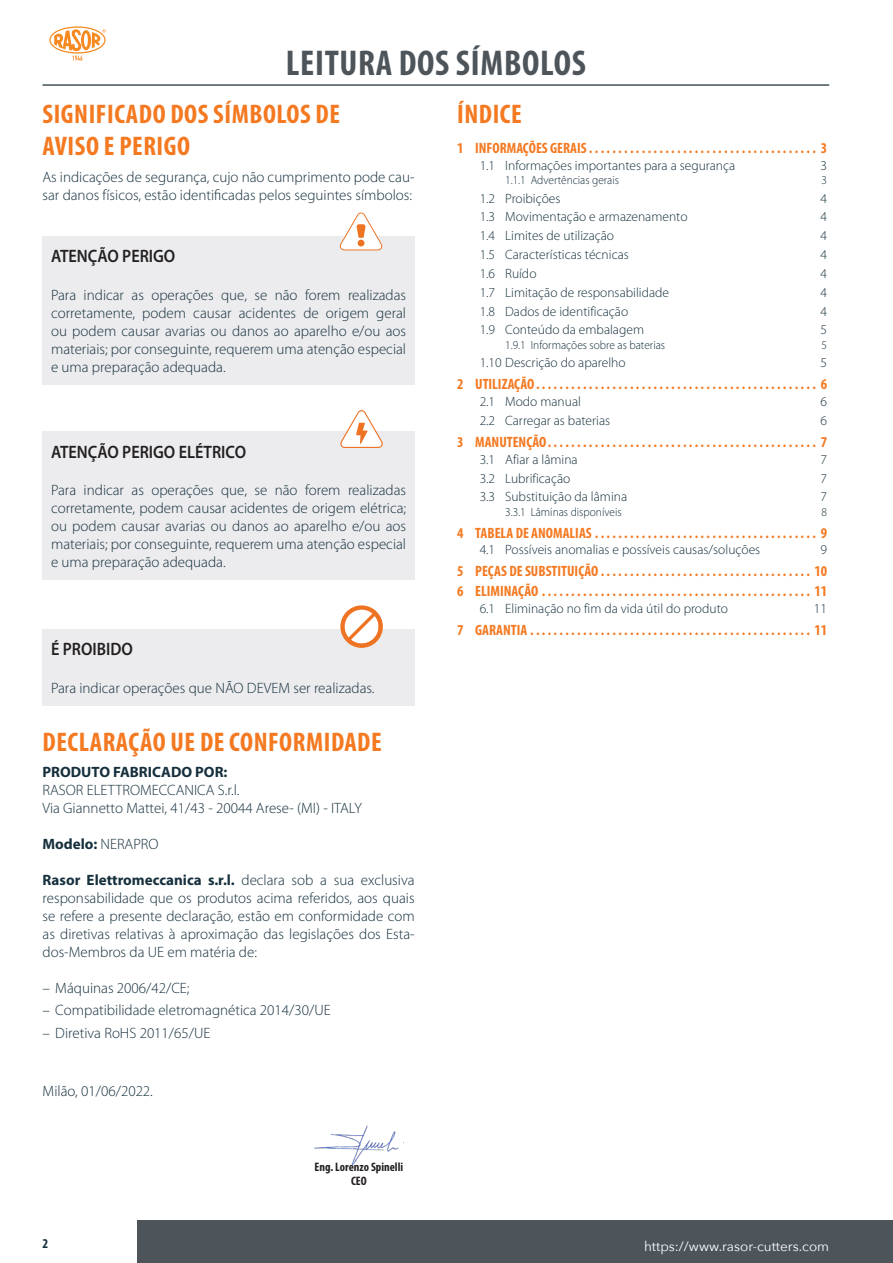
<style>
.page{position:relative;width:893px;height:1263px;background:#fff}
.page>*{position:absolute;margin:0;border:0;box-sizing:border-box;transform-origin:0 0}
.RiferimentoFascicolo{font:700 condensed 36px "Myriad Pro";letter-spacing:.02em;color:#4d545a}
.Titolo_no_Liv{font:700 condensed 27px/32.4px "Myriad Pro";letter-spacing:.02em;color:#f47921}
.Testo_bold{font:600 18px "Myriad Pro";color:#231f20;scale:.9 1}
.Testo{font:300 15px/18px "Myriad Pro";color:#16303d}
.Testo_simboli_new{font:300 15px/18px "Myriad Pro";color:#16303d;text-align:justify}
.t1{font:700 condensed 15px "Myriad Pro";color:#f47921}
.Testo-2{font:700 15px "Myriad Pro";color:#16303d}
.t2{font:300 13.5px "Myriad Pro";color:#16303d}
.t3{font:13.5px "Avenir Next";color:#fff}
.t4{font:700 condensed 13.5px "Myriad Pro";color:#16303d}
.Testo_IT{font:700 condensed 12.3px "Myriad Pro";color:#231f20}
.t5{font:300 12px "Myriad Pro";color:#16303d;scale:.95 1}
.s1{font-weight:300}
.s2{font-weight:700}
</style>
<div class="page">
<div style="left:138px;top:1220px;width:755px;height:43px;background:#4d545a"></div>
<hr style="left:43px;top:84px;width:786px;height:2px;background:#425159">
<svg style="left:49px;top:26px;width:57px;height:35px"></svg>
<div style="left:43px;top:236px;width:372px;height:149px;background:#ececee"></div>
<svg style="left:340px;top:213px;width:42px;height:37px"></svg>
<div style="left:43px;top:431px;width:372px;height:149px;background:#ececee"></div>
<svg style="left:340px;top:410px;width:43px;height:38px"></svg>
<div style="left:43px;top:629px;width:372px;height:76px;background:#ececee"></div>
<svg style="left:340px;top:605px;width:43px;height:43px"></svg>
<img style="left:315px;top:1125px;width:84px;height:40px">
<p class="RiferimentoFascicolo" style="left:286px;top:44px;width:302px">LEITURA DOS SÍMBOLOS</p>
<p class="Titolo_no_Liv" style="left:43px;top:98px;width:299px">SIGNIFICADO DOS SÍMBOLOS DE<br>AVISO E PERIGO</p>
<p class="Testo" style="left:43px;top:168px;width:374px">As indicações de segurança, cujo não cumprimento pode cau&shy;sar danos físicos, estão identificadas pelos seguintes símbolos:</p>
<p class="Testo_bold" style="left:51px;top:246px;width:140px">ATENÇÃO PERIGO</p>
<p class="Testo_simboli_new" style="left:51px;top:286px;width:357px">Para indicar as operações que, se não forem realizadas corretamente, podem causar acidentes de origem geral ou podem causar avarias ou danos ao aparelho e/ou aos materiais; por conseguinte, requerem uma atenção especial e uma preparação adequada.</p>
<p class="Testo_bold" style="left:51px;top:442px;width:218px">ATENÇÃO PERIGO ELÉTRICO</p>
<p class="Testo_simboli_new" style="left:51px;top:481px;width:357px">Para indicar as operações que, se não forem realizadas corretamente, podem causar acidentes de origem elétrica; ou podem causar avarias ou danos ao aparelho e/ou aos materiais; por conseguinte, requerem uma atenção especial e uma preparação adequada.</p>
<p class="Testo_bold" style="left:51px;top:639px;width:92px">É PROIBIDO</p>
<p class="Testo_simboli_new" style="left:51px;top:679px;width:325px">Para indicar operações que NÃO DEVEM ser realizadas.</p>
<p class="Titolo_no_Liv" style="left:43px;top:726px;width:341px">DECLARAÇÃO UE DE CONFORMIDADE</p>
<p class="Testo-2" style="left:43px;top:764px;width:186px">PRODUTO FABRICADO POR:</p>
<p class="Testo" style="left:43px;top:781px;width:198px">RASOR ELETTROMECCANICA S.r.l.</p>
<p class="Testo" style="left:43px;top:799px;width:321px">Via Giannetto Mattei, 41/43 - 20044 Arese- (MI) - ITALY</p>
<p class="Testo-2" style="left:43px;top:836px;width:118px">Modelo: <span class="s1">NERAPRO</span></p>
<p class="Testo" style="left:43px;top:871px;width:374px;text-align:justify"><span class="s2">Rasor Elettromeccanica s.r.l.</span> declara sob a sua exclusiva responsabilidade que os produtos acima referidos, aos quais se refere a presente declaração, estão em conformidade com as diretivas relativas à aproximação das legislações dos Esta&shy;dos-Membros da UE em matéria de:</p>
<p class="Testo" style="left:43px;top:979px;width:148px">– Máquinas 2006/42/CE;</p>
<p class="Testo" style="left:43px;top:1002px;width:290px">– Compatibilidade eletromagnética 2014/30/UE</p>
<p class="Testo" style="left:43px;top:1024px;width:169px">– Diretiva RoHS 2011/65/UE</p>
<p class="Testo" style="left:43px;top:1082px;width:112px">Milão, 01/06/2022.</p>
<p class="Testo_IT" style="left:315px;top:1160px;width:90px">Eng. Lorenzo Spinelli</p>
<p class="Testo_IT" style="left:351px;top:1174px;width:17px">CEO</p>
<p class="Titolo_no_Liv" style="left:457px;top:98px;width:66px">ÍNDICE</p>
<p class="t1" style="left:457px;top:140px;width:136px">1 INFORMAÇÕES GERAIS .......................................</p>
<p class="t1" style="left:821px;top:140px;width:8px">3</p>
<p class="t2" style="left:480px;top:158px;width:257px">1.1 Informações importantes para a segurança</p>
<p class="t2" style="left:820px;top:158px;width:8px">3</p>
<p class="t5" style="left:505px;top:173px;width:121px">1.1.1 Advertências gerais</p>
<p class="t5" style="left:821px;top:173px;width:7px">3</p>
<p class="t2" style="left:480px;top:191px;width:82px">1.2 Proibições</p>
<p class="t2" style="left:820px;top:191px;width:8px">4</p>
<p class="t2" style="left:480px;top:210px;width:209px">1.3 Movimentação e armazenamento</p>
<p class="t2" style="left:820px;top:210px;width:8px">4</p>
<p class="t2" style="left:480px;top:228px;width:136px">1.4 Limites de utilização</p>
<p class="t2" style="left:820px;top:228px;width:8px">4</p>
<p class="t2" style="left:480px;top:247px;width:151px">1.5 Características técnicas</p>
<p class="t2" style="left:820px;top:247px;width:8px">4</p>
<p class="t2" style="left:480px;top:266px;width:58px">1.6 Ruído</p>
<p class="t2" style="left:820px;top:266px;width:8px">4</p>
<p class="t2" style="left:480px;top:285px;width:191px">1.7 Limitação de responsabilidade</p>
<p class="t2" style="left:820px;top:285px;width:8px">4</p>
<p class="t2" style="left:480px;top:304px;width:150px">1.8 Dados de identificação</p>
<p class="t2" style="left:820px;top:304px;width:8px">4</p>
<p class="t2" style="left:480px;top:323px;width:166px">1.9 Conteúdo da embalagem</p>
<p class="t2" style="left:820px;top:323px;width:8px">5</p>
<p class="t5" style="left:505px;top:338px;width:170px">1.9.1 Informações sobre as baterias</p>
<p class="t5" style="left:821px;top:338px;width:7px">5</p>
<p class="t2" style="left:480px;top:355px;width:147px">1.10 Descrição do aparelho</p>
<p class="t2" style="left:820px;top:355px;width:8px">5</p>
<p class="t1" style="left:457px;top:376px;width:83px">2 UTILIZAÇÃO ................................................</p>
<p class="t1" style="left:821px;top:376px;width:8px">6</p>
<p class="t2" style="left:480px;top:394px;width:103px">2.1 Modo manual</p>
<p class="t2" style="left:820px;top:394px;width:8px">6</p>
<p class="t2" style="left:480px;top:413px;width:132px">2.2 Carregar as baterias</p>
<p class="t2" style="left:820px;top:413px;width:8px">6</p>
<p class="t1" style="left:457px;top:434px;width:95px">3 MANUTENÇÃO ..............................................</p>
<p class="t1" style="left:821px;top:434px;width:8px">7</p>
<p class="t2" style="left:480px;top:452px;width:100px">3.1 Afiar a lâmina</p>
<p class="t2" style="left:820px;top:452px;width:8px">7</p>
<p class="t2" style="left:480px;top:471px;width:92px">3.2 Lubrificação</p>
<p class="t2" style="left:820px;top:471px;width:8px">7</p>
<p class="t2" style="left:480px;top:489px;width:149px">3.3 Substituição da lâmina</p>
<p class="t2" style="left:820px;top:489px;width:8px">7</p>
<p class="t5" style="left:505px;top:505px;width:124px">3.3.1 Lâminas disponíveis</p>
<p class="t5" style="left:821px;top:505px;width:7px">8</p>
<p class="t1" style="left:457px;top:524px;width:140px">4 TABELA DE ANOMALIAS.......................................</p>
<p class="t1" style="left:821px;top:524px;width:8px">9</p>
<p class="t2" style="left:480px;top:542px;width:282px">4.1 Possíveis anomalias e possíveis causas/soluções</p>
<p class="t2" style="left:820px;top:542px;width:8px">9</p>
<p class="t1" style="left:457px;top:563px;width:148px">5 PEÇAS DE SUBSTITUIÇÃO ....................................</p>
<p class="t1" style="left:814px;top:563px;width:14px">10</p>
<p class="t1" style="left:457px;top:583px;width:87px">6 ELIMINAÇÃO...............................................</p>
<p class="t1" style="left:814px;top:583px;width:14px">11</p>
<p class="t2" style="left:480px;top:601px;width:250px">6.1 Eliminação no fim da vida útil do produto</p>
<p class="t2" style="left:814px;top:601px;width:15px">11</p>
<p class="t1" style="left:457px;top:622px;width:75px">7 GARANTIA.................................................</p>
<p class="t1" style="left:814px;top:622px;width:14px">11</p>
<p class="t4" style="left:43px;top:1236px;width:7px">2</p>
<p class="t3" style="left:644px;top:1235px;width:187px">https://www.rasor-cutters.com</p>
</div>
